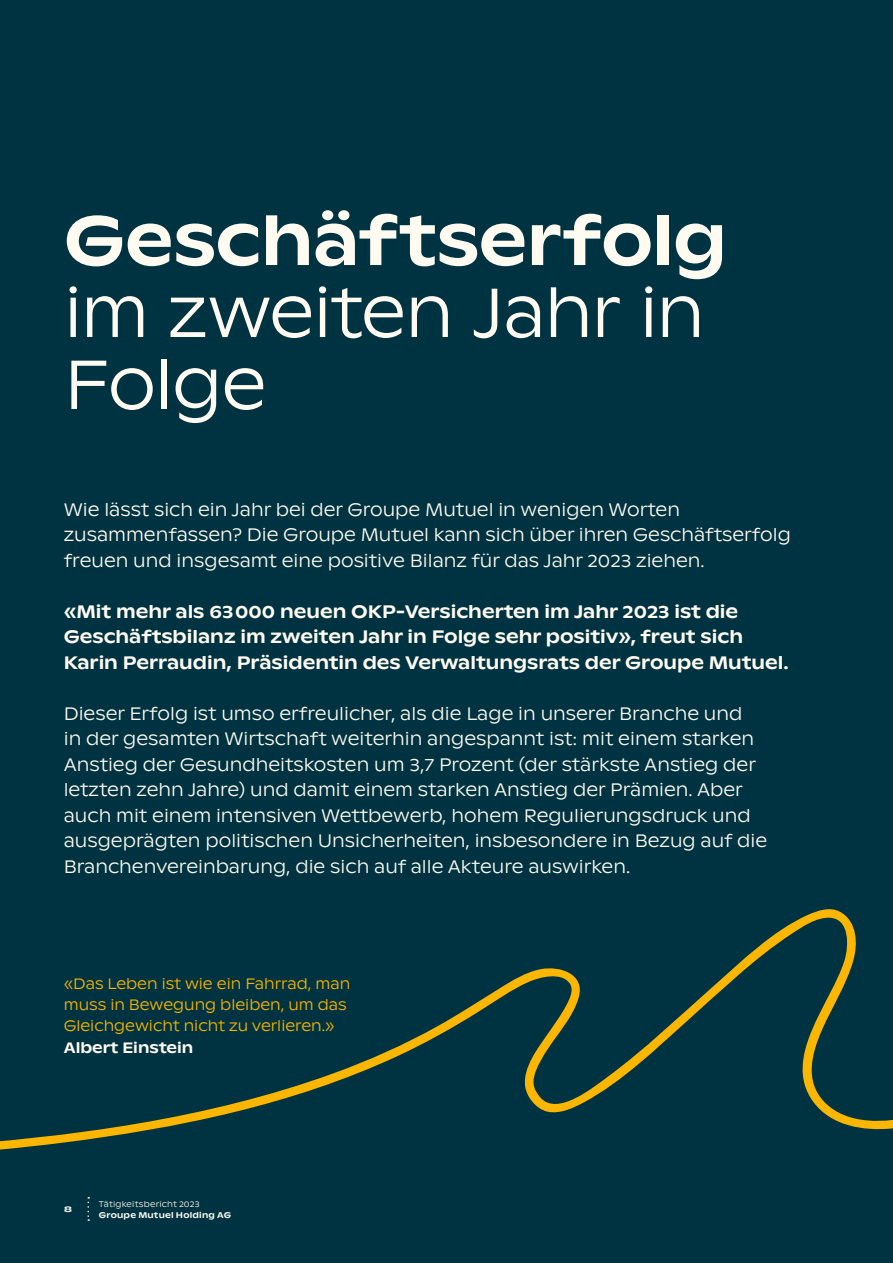
<style>
.page{position:relative;width:893px;height:1263px;background:#003341}
.page>*{position:absolute;margin:0;border:0;box-sizing:border-box;transform-origin:0 0}
.t1{font:300 69px/72px "ABC Ginto Nord";letter-spacing:-.02em;color:#fffbf1}
.t2{font:500 69px "ABC Ginto Nord";letter-spacing:-.005em;color:#fffbf1}
.t3{font:300 18px/25.5px "ABC Ginto Nord";color:#fffbf1}
.t4{font:500 18px/25.5px "ABC Ginto Nord";color:#fffbf1}
.t5{font:300 15px/21px "ABC Ginto Nord";color:#fab600}
.t6{font:500 15px "ABC Ginto Nord";color:#fffbf1}
.t7{font:300 8.25px "ABC Ginto Nord";letter-spacing:.02em;color:#fffbf1}
.t8{font:500 8.25px "ABC Ginto Nord";letter-spacing:.025em;color:#fffbf1}
.t9{font:500 8.25px "ABC Ginto Nord";letter-spacing:.025em;color:#fffbf1;scale:1.5 1}
</style>
<div class="page">
<svg style="left:0;top:909px;width:893px;height:241px"></svg>
<svg style="left:87px;top:1197px;width:2px;height:24px"></svg>
<h1 class="t2" style="left:64px;top:198px;width:665px">Geschäftserfolg</h1>
<h1 class="t1" style="left:64px;top:276px;width:642px">im zweiten Jahr in<br>Folge</h1>
<p class="t3" style="left:64px;top:496px;width:729px">Wie lässt sich ein Jahr bei der Groupe Mutuel in wenigen Worten zusammenfassen? Die Groupe Mutuel kann sich über ihren Geschäftserfolg freuen und insgesamt eine positive Bilanz für das Jahr 2023 ziehen.</p>
<p class="t4" style="left:64px;top:598px;width:726px">«Mit mehr als 63 000 neuen OKP-Versicherten im Jahr 2023 ist die<br>Geschäftsbilanz im zweiten Jahr in Folge sehr positiv», freut sich<br>Karin Perraudin, Präsidentin des Verwaltungsrats der Groupe Mutuel.</p>
<p class="t3" style="left:64px;top:700px;width:705px">Dieser Erfolg ist umso erfreulicher, als die Lage in unserer Branche und<br>in der gesamten Wirtschaft weiterhin angespannt ist: mit einem starken Anstieg der Gesundheitskosten um 3,7 Prozent (der stärkste Anstieg der letzten zehn Jahre) und damit einem starken Anstieg der Prämien. Aber auch mit einem intensiven Wettbewerb, hohem Regulierungsdruck und ausgeprägten politischen Unsicherheiten, insbesondere in Bezug auf die Branchenvereinbarung, die sich auf alle Akteure auswirken.</p>
<p class="t5" style="left:64px;top:973px;width:288px">«Das Leben ist wie ein Fahrrad, man muss in Bewegung bleiben, um das<br>Gleichgewicht nicht zu verlieren.»</p>
<p class="t6" style="left:64px;top:1038px;width:131px">Albert Einstein</p>
<p class="t9" style="left:64px;top:1204px;width:7px">8</p>
<p class="t7" style="left:99px;top:1199px;width:102px">Tätigkeitsbericht 2023</p>
<p class="t8" style="left:99px;top:1209px;width:134px">Groupe Mutuel Holding AG</p>
</div>
